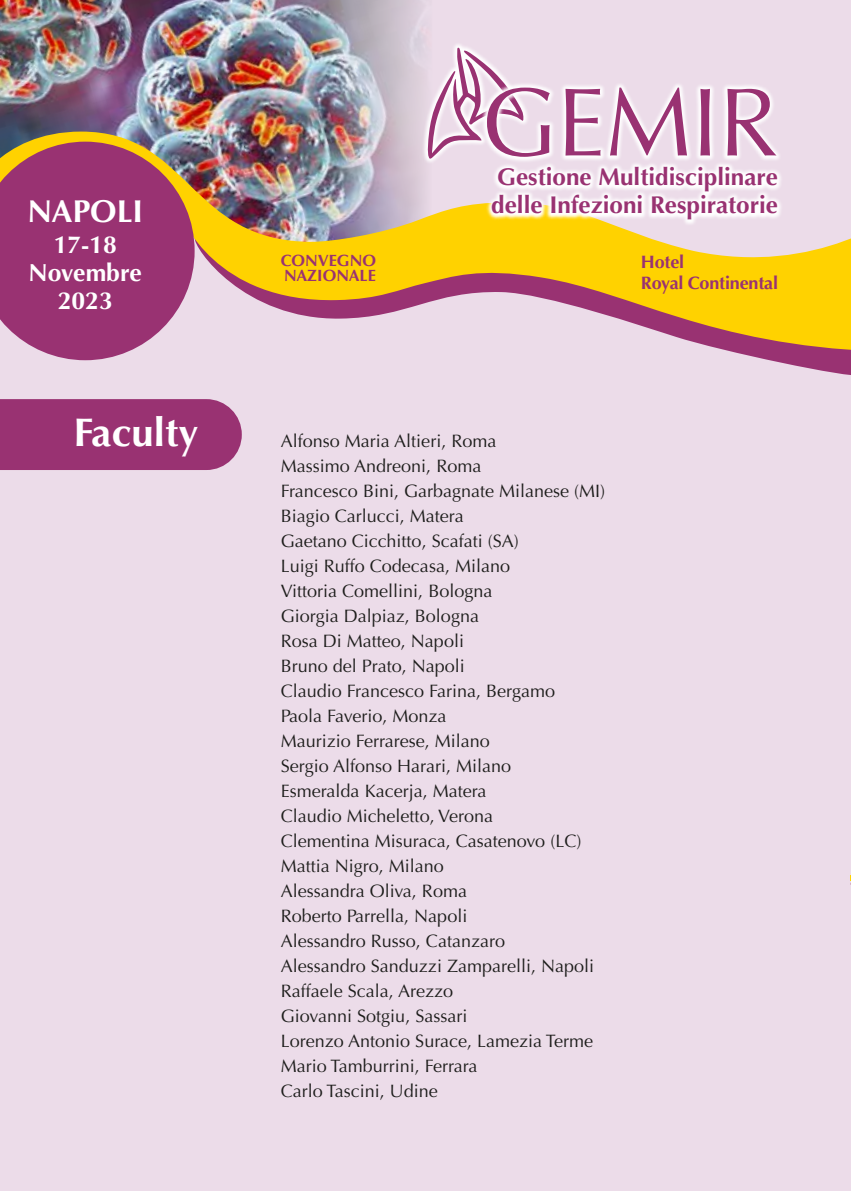
<style>
.page{position:relative;width:851px;height:1191px;background:#fff}
.page>*{position:absolute;margin:0;border:0;box-sizing:border-box;transform-origin:0 0}
.t1{font:97px "Optima";color:#993272}
.t2{font:700 40px "Optima";color:#fff}
.t3{font:700 31.6px "Optima";color:#fff}
.t4{font:700 24.8px/28px "Optima";color:#fff;text-align:center}
.t5{font:700 24.2px/28px "Optima";color:#993272}
.t6{font:18px/25px "Optima";color:#1d1d1b}
.t7{font:700 18px/21.6px "Optima";letter-spacing:-.01em;color:#993272}
.t8{font:700 16.4px/15.4px "Optima";color:#993272}
</style>
<div class="page">
<div style="left:0;top:0;width:850px;height:1191px;background:#ecdce9"></div>
<svg style="left:733px;top:352px;width:117px;height:23px;fill:#993272"></svg>
<img style="left:0;top:0;width:427px;height:132px">
<img style="left:0;top:132px;width:850px;height:220px">
<svg style="left:0;top:142px;width:194px;height:218px;fill:#993272"></svg>
<div style="left:421px;top:41px;width:108px;height:123px;background:#ecdce9"></div>
<svg style="left:426px;top:47px;width:81px;height:112px"></svg>
<svg style="left:481px;top:81px;width:301px;height:80px"></svg>
<svg style="left:486px;top:161px;width:297px;height:65px"></svg>
<div style="left:0;top:399px;width:242px;height:71px;background:#993272"></div>
<h3 class="t3" style="left:27px;top:193px;width:117px">NAPOLI</h3>
<h3 class="t4" style="left:29px;top:231px;width:115px">17-18<br>Novembre<br>2023</h3>
<h2 class="t2" style="left:74px;top:409px;width:126px">Faculty</h2>
<h1 class="t1" style="left:481px;top:66px;width:298px">GEMIR</h1>
<h3 class="t5" style="left:491px;top:163px;width:288px">Gestione Multidisciplinare delle Infezioni Respiratorie</h3>
<p class="t8" style="left:281px;top:253px;width:97px">CONVEGNO<br>NAZIONALE</p>
<p class="t7" style="left:640px;top:251px;width:139px">Hotel<br>Royal Continental</p>
<p class="t6" style="left:281px;top:428px;width:326px">Alfonso Maria Altieri, Roma<br>Massimo Andreoni, Roma<br>Francesco Bini, Garbagnate Milanese (MI)<br>Biagio Carlucci, Matera<br>Gaetano Cicchitto, Scafati (SA)<br>Luigi Ruffo Codecasa, Milano<br>Vittoria Comellini, Bologna<br>Giorgia Dalpiaz, Bologna<br>Rosa Di Matteo, Napoli<br>Bruno del Prato, Napoli<br>Claudio Francesco Farina, Bergamo<br>Paola Faverio, Monza<br>Maurizio Ferrarese, Milano<br>Sergio Alfonso Harari, Milano<br>Esmeralda Kacerja, Matera<br>Claudio Micheletto, Verona<br>Clementina Misuraca, Casatenovo (LC)<br>Mattia Nigro, Milano<br>Alessandra Oliva, Roma<br>Roberto Parrella, Napoli<br>Alessandro Russo, Catanzaro<br>Alessandro Sanduzzi Zamparelli, Napoli<br>Raffaele Scala, Arezzo<br>Giovanni Sotgiu, Sassari<br>Lorenzo Antonio Surace, Lamezia Terme<br>Mario Tamburrini, Ferrara<br>Carlo Tascini, Udine</p>
</div>
